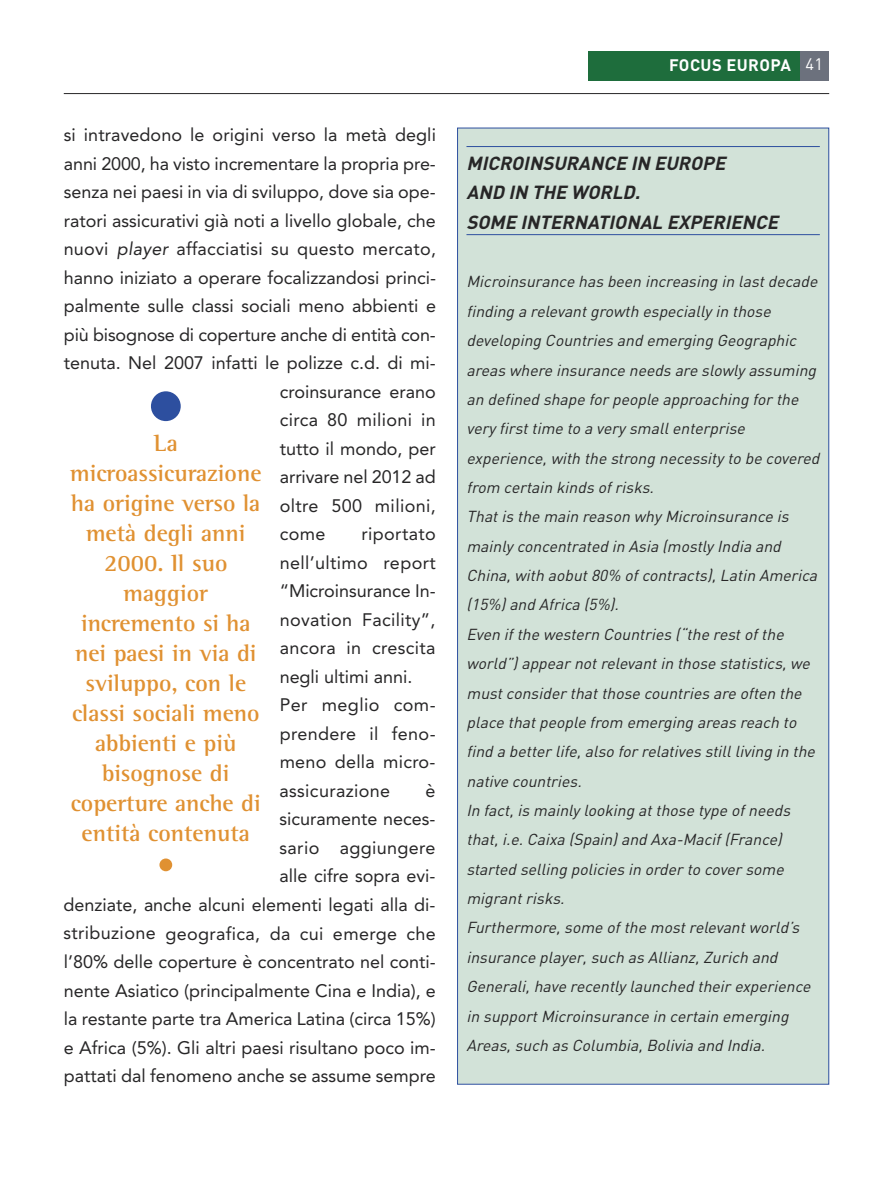
<style>
.page{position:relative;width:893px;height:1191px;background:#fff}
.page>*{position:absolute;margin:0;border:0;box-sizing:border-box;transform-origin:0 0}
.t1{font:700 24px/30px "Rotis Semi Serif";color:#e09132;text-align:center}
.t2{font:italic 700 18.75px/29.4px "DIN";color:#272627}
.t3{font:18px/28.5px "Avenir";color:#272627;text-align:right}
.t4{font:18px/28.5px "Avenir";letter-spacing:.02em;color:#272627}
.t5{font:700 16.5px "DIN";letter-spacing:.025em;color:#fff}
.t6{font:italic 15.75px/29.4px "DIN";color:#272627}
.s1{font-style:italic}
.s2{font-weight:400}
</style>
<div class="page">
<div style="left:799px;top:51px;width:30px;height:30px;background:#6c717d"></div>
<div style="left:588px;top:51px;width:211px;height:30px;background:#1e6d3c"></div>
<hr style="left:64px;top:93px;width:765px;height:1px;background:#272627">
<div style="left:458px;top:128px;width:370px;height:955px;background:#d2e2d8"></div>
<hr style="left:466px;top:146px;width:354px;height:1px;background:#2d4f9f">
<hr style="left:466px;top:234px;width:354px;height:1px;background:#2d4f9f">
<div style="left:151px;top:391px;width:30px;height:30px;background:#2d4f9f;border-radius:50%"></div>
<div style="left:159px;top:858px;width:13px;height:13px;background:#e09132;border-radius:50%"></div>
<p class="t3" style="left:64px;top:122px;width:374px">si intravedono le origini verso la metà degli</p>
<p class="t3" style="left:64px;top:151px;width:374px">anni 2000, ha visto incrementare la propria pre-</p>
<p class="t3" style="left:64px;top:179px;width:373px">senza nei paesi in via di sviluppo, dove sia ope-</p>
<p class="t3" style="left:64px;top:208px;width:374px">ratori assicurativi già noti a livello globale, che</p>
<p class="t3" style="left:64px;top:236px;width:374px">nuovi <span class="s1">player</span> affacciatisi su questo mercato,</p>
<p class="t3" style="left:64px;top:265px;width:374px">hanno iniziato a operare focalizzandosi princi-</p>
<p class="t3" style="left:64px;top:293px;width:374px">palmente sulle classi sociali meno abbienti e</p>
<p class="t3" style="left:64px;top:322px;width:374px">più bisognose di coperture anche di entità con-</p>
<p class="t3" style="left:64px;top:350px;width:373px">tenuta. Nel 2007 infatti le polizze c.d. di mi-</p>
<p class="t3" style="left:280px;top:379px;width:157px">croinsurance erano</p>
<p class="t4" style="left:280px;top:407px;width:157px">circa 80 milioni in</p>
<p class="t3" style="left:280px;top:436px;width:157px">tutto il mondo, per</p>
<p class="t3" style="left:280px;top:464px;width:157px">arrivare nel 2012 ad</p>
<p class="t4" style="left:280px;top:493px;width:157px">oltre 500 milioni,</p>
<p class="t3" style="left:280px;top:521px;width:47px">come</p>
<h1 class="t1" style="left:70px;top:430px;width:193px">La microassicurazione ha origine verso la metà degli anni<br>2000. Il suo maggior incremento si ha nei paesi in via di sviluppo, con le classi sociali meno abbienti e più bisognose di coperture anche di entità contenuta</h1>
<p class="t4" style="left:280px;top:521px;width:158px;text-indent:82px">riportato nell’ultimo report “Microinsurance In&shy;novation Facility”, ancora in crescita negli ultimi anni.<br>Per meglio com&shy;prendere il feno&shy;meno della micro&shy;assicurazione</p>
<p class="t3" style="left:63px;top:778px;width:374px">è<br>sicuramente neces-<br>sario aggiungere<br>alle cifre sopra evi-<br>denziate, anche alcuni elementi legati alla di&shy;stribuzione geografica, da cui emerge che l’80% delle coperture è concentrato nel conti&shy;nente Asiatico (principalmente Cina e India), e la restante parte tra America Latina (circa 15%) e Africa (5%). Gli altri paesi risultano poco im&shy;pattati dal fenomeno anche se assume sempre</p>
<p class="t5" style="left:669px;top:56px;width:155px">FOCUS EUROPA <span class="s2">41</span></p>
<p class="t2" style="left:466px;top:149px;width:317px">MICROINSURANCE IN EUROPE<br>AND IN THE WORLD.<br>SOME INTERNATIONAL EXPERIENCE</p>
<p class="t6" style="left:466px;top:267px;width:358px">Microinsurance has been increasing in lastdecade finding a relevantgrowth especially in those developing Countries and emerging Geographic areas where insurance needs are slowly assuming an defined shape for people approaching for the very firsttime to a very smallenterprise experience,with the strong necessity to be covered from certain kinds ofrisks.<br>Thatis the main reason why Microinsurance is mainly concentrated in Asia (mostly India and China,with aobut80% ofcontracts),Latin America (15%)and Africa (5%).<br>Even ifthe western Countries (“the restofthe world”)appear notrelevantin those statistics,we mustconsider thatthose countries are often the place thatpeople from emerging areas reach to find a better life,also for relatives stillliving in the native countries.<br>In fact,is mainly looking atthose type ofneeds that,i.e.Caixa (Spain)and Axa-Macif(France) started selling policies in order to cover some migrantrisks.<br>Furthermore,some ofthe mostrelevantworld’s insurance player,such as Allianz,Zurich and Generali,have recently launched their experience in supportMicroinsurance in certain emerging Areas,such as Columbia,Bolivia and India.</p>
</div>
